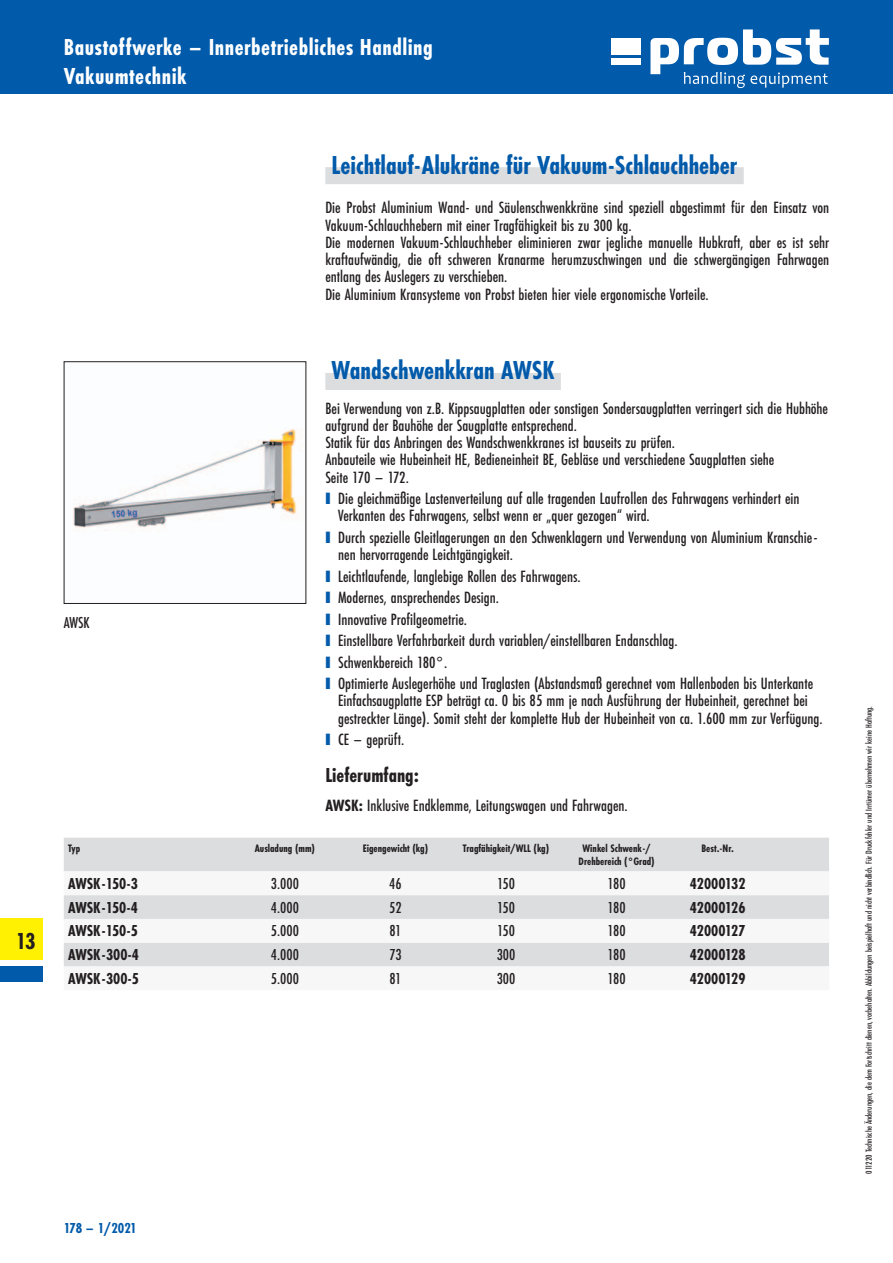
<style>
.page{position:relative;width:893px;height:1263px;background:#fff}
.page>*{position:absolute;margin:0;border:0;box-sizing:border-box;transform-origin:0 0}
.t1{font:700 27px "Futura PT Cond";color:#015aaa}
.t2{font:700 24px/28.5px "Futura PT Cond";letter-spacing:.02em;color:#fff}
.t3{font:700 24px "Futura PT Cond";color:#231f20}
.t4{font:700 21px "Futura PT Cond";color:#231f20}
.t5{font:500 16.95px/17.2px "Futura PT Cond";color:#231f20}
.t6{font:700 16.5px "Futura PT Cond";color:#231f20}
.t7{font:500 16.5px "Futura PT Cond";color:#231f20}
.t8{font:700 15px "Futura PT Cond";letter-spacing:-.03em;color:#015aaa}
.t9{font:700 11.25px/13.5px "Futura PT Cond";color:#231f20;text-align:center}
.t10{font:500 9px "Futura PT Cond";color:#231f20}
.s1{font-family:"Arial";font-weight:400;font-size:24.6px;color:#015aaa}
.s2{font-weight:700}
</style>
<div class="page">
<div style="left:0;top:0;width:893px;height:94px;background:#015aaa"></div>
<div style="left:611px;top:38px;width:29px;height:17px;background:#fff"></div>
<div style="left:611px;top:58px;width:29px;height:7px;background:#fff"></div>
<svg style="left:650px;top:29px;width:179px;height:59px"></svg>
<div style="left:0;top:918px;width:43px;height:43px;background:#fff101"></div>
<div style="left:0;top:967px;width:43px;height:15px;background:#015aaa"></div>
<img style="left:73px;top:429px;width:224px;height:99px">
<div style="left:64px;top:361px;width:242px;height:243px;border:1px solid #231f20"></div>
<div style="left:325px;top:373px;width:236px;height:17px;background:#dcdddf"></div>
<div style="left:64px;top:838px;width:765px;height:33px;background:#dcdddf"></div>
<svg style="left:64px;top:871px;width:765px;height:96px;fill:#f3f3f4"></svg>
<div style="left:325px;top:167px;width:419px;height:17px;background:#dcdddf"></div>
<h2 class="t3" style="left:16px;top:929px;width:21px">13</h2>
<h2 class="t2" style="left:64px;top:34px;width:370px">Baustoffwerke – Innerbetriebliches Handling<br>Vakuumtechnik</h2>
<p class="t7" style="left:64px;top:614px;width:27px">AWSK</p>
<h1 class="t1" style="left:332px;top:151px;width:407px">Leichtlauf-Alukräne für Vakuum-Schlauchheber</h1>
<p class="t5" style="left:325px;top:200px;width:505px">Die Probst Aluminium Wand- und Säulenschwenkkräne sind speziell abgestimmt für den Einsatz von Vakuum-Schlauchhebern mit einer Tragfähigkeit bis zu 300 kg.<br>Die modernen Vakuum-Schlauchheber eliminieren zwar jegliche manuelle Hubkraft, aber es ist sehr kraftaufwändig, die oft schweren Kranarme herumzuschwingen und die schwergängigen Fahrwagen entlang des Auslegers zu verschieben.<br>Die Aluminium Kransysteme von Probst bieten hier viele ergonomische Vorteile.</p>
<h1 class="t1" style="left:332px;top:357px;width:224px">Wandschwenkkran AWSK</h1>
<p class="t5" style="left:325px;top:400px;width:504px">Bei Verwendung von z.B. Kippsaugplatten oder sonstigen Sondersaugplatten verringert sich die Hubhöhe aufgrund der Bauhöhe der Saugplatte entsprechend.<br>Statik für das Anbringen des Wandschwenkkranes ist bauseits zu prüfen.<br>Anbauteile wie Hubeinheit HE, Bedieneinheit BE, Gebläse und verschiedene Saugplatten siehe<br>Seite 170 – 172.</p>
<p class="t5" style="left:338px;top:491px;width:463px;text-indent:-13px"><span class="s1">■</span> Die gleichmäßige Lastenverteilung auf alle tragenden Laufrollen des Fahrwagens verhindert ein<br>Verkanten des Fahrwagens, selbst wenn er „quer gezogen“ wird.</p>
<p class="t5" style="left:338px;top:529px;width:481px;text-indent:-13px"><span class="s1">■</span> Durch spezielle Gleitlagerungen an den Schwenklagern und Verwendung von Aluminium Kranschie&shy;nen hervorragende Leichtgängigkeit.</p>
<p class="t5" style="left:325px;top:568px;width:257px"><span class="s1">■</span> Leichtlaufende, langlebige Rollen des Fahrwagens.</p>
<p class="t5" style="left:325px;top:590px;width:175px"><span class="s1">■</span> Modernes, ansprechendes Design.</p>
<p class="t5" style="left:325px;top:611px;width:143px"><span class="s1">■</span> Innovative Profilgeometrie.</p>
<p class="t5" style="left:325px;top:633px;width:354px"><span class="s1">■</span> Einstellbare Verfahrbarkeit durch variablen/einstellbaren Endanschlag.</p>
<p class="t5" style="left:325px;top:654px;width:123px"><span class="s1">■</span> Schwenkbereich 180°.</p>
<p class="t5" style="left:338px;top:676px;width:486px;text-indent:-13px"><span class="s1">■</span> Optimierte Auslegerhöhe und Traglasten (Abstandsmaß gerechnet vom Hallenboden bis Unterkante<br>Einfachsaugplatte ESP beträgt ca. 0 bis 85 mm je nach Ausführung der Hubeinheit, gerechnet bei gestreckter Länge). Somit steht der komplette Hub der Hubeinheit von ca. 1.600 mm zur Verfügung.</p>
<p class="t5" style="left:325px;top:732px;width:81px"><span class="s1">■</span> CE – geprüft.</p>
<p class="t4" style="left:325px;top:765px;width:95px">Lieferumfang:</p>
<p class="t5" style="left:325px;top:798px;width:304px"><span class="s2">AWSK:</span> Inklusive Endklemme, Leitungswagen und Fahrwagen.</p>
<p class="t9" style="left:68px;top:841px;width:14px">Typ</p>
<p class="t9" style="left:255px;top:841px;width:62px">Ausladung (mm)</p>
<p class="t9" style="left:363px;top:841px;width:67px">Eigengewicht (kg)</p>
<p class="t9" style="left:463px;top:841px;width:88px">Tragfähigkeit/WLL (kg)</p>
<p class="t9" style="left:578px;top:841px;width:78px">Winkel Schwenk-/<br>Drehbereich (°Grad)</p>
<p class="t9" style="left:701px;top:841px;width:34px">Best.- Nr.</p>
<p class="t6" style="left:68px;top:875px;width:71px">AWSK- 150- 3</p>
<p class="t7" style="left:271px;top:875px;width:30px">3.000</p>
<p class="t7" style="left:389px;top:875px;width:14px">46</p>
<p class="t7" style="left:497px;top:875px;width:19px">150</p>
<p class="t7" style="left:608px;top:875px;width:20px">180</p>
<p class="t6" style="left:690px;top:875px;width:57px">42000132</p>
<p class="t6" style="left:68px;top:899px;width:71px">AWSK- 150- 4</p>
<p class="t7" style="left:271px;top:899px;width:30px">4.000</p>
<p class="t7" style="left:389px;top:899px;width:14px">52</p>
<p class="t7" style="left:497px;top:899px;width:19px">150</p>
<p class="t7" style="left:608px;top:899px;width:20px">180</p>
<p class="t6" style="left:690px;top:899px;width:57px">42000126</p>
<p class="t6" style="left:68px;top:923px;width:71px">AWSK- 150- 5</p>
<p class="t7" style="left:271px;top:923px;width:30px">5.000</p>
<p class="t7" style="left:389px;top:923px;width:13px">81</p>
<p class="t7" style="left:497px;top:923px;width:19px">150</p>
<p class="t7" style="left:608px;top:923px;width:20px">180</p>
<p class="t6" style="left:690px;top:923px;width:57px">42000127</p>
<p class="t6" style="left:68px;top:946px;width:72px">AWSK- 300- 4</p>
<p class="t7" style="left:271px;top:946px;width:30px">4.000</p>
<p class="t7" style="left:389px;top:946px;width:14px">73</p>
<p class="t7" style="left:497px;top:946px;width:20px">300</p>
<p class="t7" style="left:608px;top:946px;width:20px">180</p>
<p class="t6" style="left:690px;top:946px;width:57px">42000128</p>
<p class="t6" style="left:68px;top:970px;width:72px">AWSK- 300- 5</p>
<p class="t7" style="left:271px;top:970px;width:30px">5.000</p>
<p class="t7" style="left:389px;top:970px;width:13px">81</p>
<p class="t7" style="left:497px;top:970px;width:20px">300</p>
<p class="t7" style="left:608px;top:970px;width:20px">180</p>
<p class="t6" style="left:690px;top:970px;width:57px">42000129</p>
<p class="t8" style="left:64px;top:1221px;width:75px">178 – 1/2021</p>
<p class="t10" style="left:864px;top:1174px;width:469px;rotate:-90deg">011220 Technische Änderungen, die dem Fortschritt dienen, vorbehalten. Abbildungen beispielhaft und nicht verbindlich. Für Druckfehler und Irrtümer übernehmen wir keine Haftung.</p>
</div>
